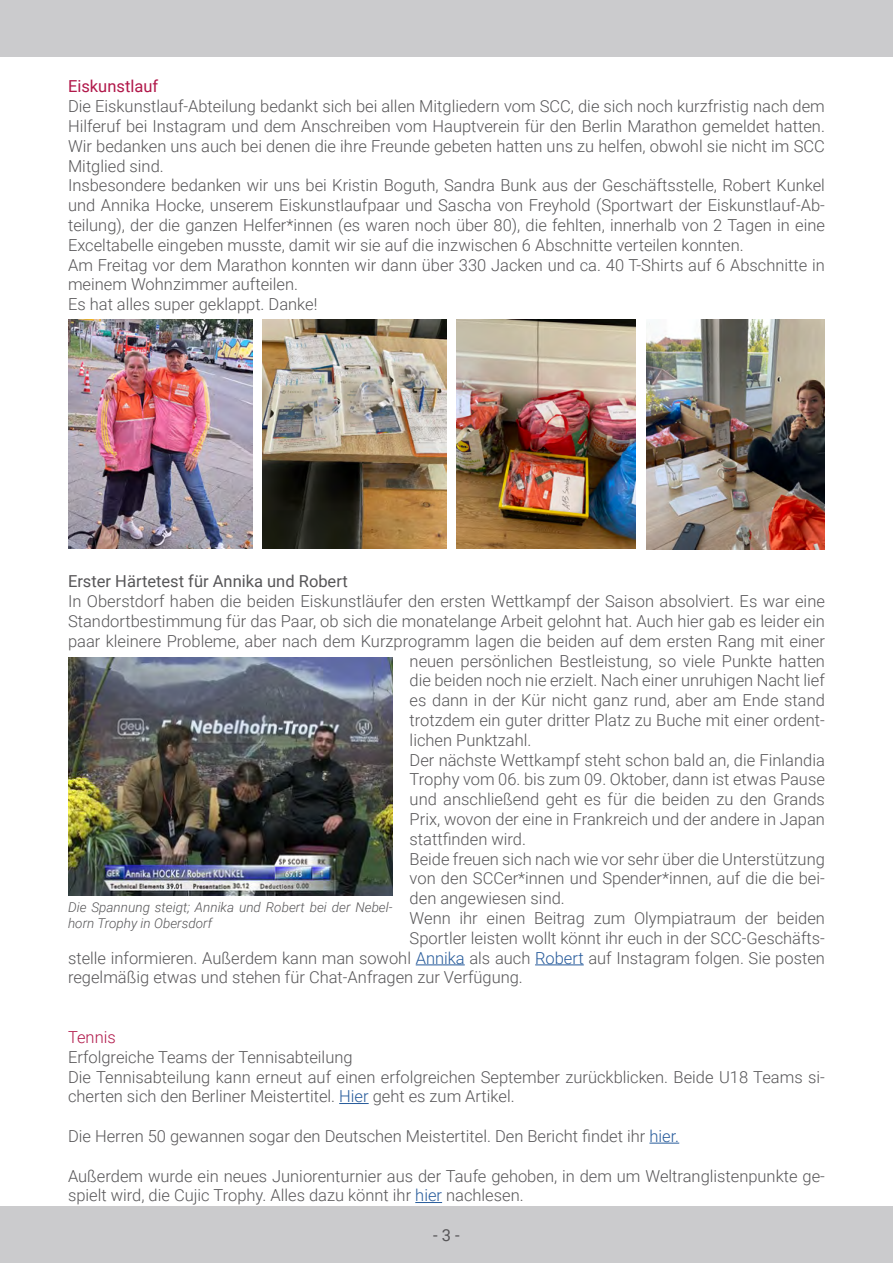
<style>
.page{position:relative;width:893px;height:1263px;background:#fff}
.page>*{position:absolute;margin:0;border:0;box-sizing:border-box;transform-origin:0 0}
.t1{font:300 16.5px/19.8px "Roboto";color:#575658}
.t2{font:16.5px "Roboto";color:#575658}
.t3{font:16.5px "Roboto";color:#b1184a}
.t4{font:300 16.5px "Roboto";color:#b1184a}
.t5{font:italic 300 13.5px/16.2px "Roboto";color:#575658}
.s1{color:#275b9b}
</style>
<div class="page">
<div style="left:0;top:1206px;width:893px;height:57px;background:#cbcbcd"></div>
<div style="left:0;top:0;width:893px;height:57px;background:#cbcbcd"></div>
<hr style="left:416px;top:964px;width:49px;height:1px;background:#275b9b">
<hr style="left:535px;top:964px;width:49px;height:1px;background:#275b9b">
<hr style="left:339px;top:1103px;width:30px;height:1px;background:#275b9b">
<hr style="left:649px;top:1143px;width:30px;height:1px;background:#275b9b">
<svg style="left:415px;top:1202px;width:27px;height:1px"></svg>
<img style="left:68px;top:657px;width:325px;height:238px">
<img style="left:68px;top:320px;width:184px;height:229px">
<img style="left:456px;top:320px;width:179px;height:229px">
<img style="left:646px;top:320px;width:179px;height:229px">
<img style="left:262px;top:320px;width:184px;height:229px">
<p class="t3" style="left:68px;top:75px;width:92px">Eiskunstlauf</p>
<p class="t1" style="left:68px;top:96px;width:758px">Die Eiskunstlauf-Abteilung bedankt sich bei allen Mitgliedern vom SCC, die sich noch kurzfristig nach dem Hilferuf bei Instagram und dem Anschreiben vom Hauptverein für den Berlin Marathon gemeldet hatten.<br>Wir bedanken uns auch bei denen die ihre Freunde gebeten hatten uns zu helfen, obwohl sie nicht im SCC Mitglied sind.<br>Insbesondere bedanken wir uns bei Kristin Boguth, Sandra Bunk aus der Geschäftsstelle, Robert Kunkel und Annika Hocke, unserem Eiskunstlaufpaar und Sascha von Freyhold (Sportwart der Eiskunstlauf-Ab&shy;teilung), der die ganzen Helfer*innen (es waren noch über 80), die fehlten, innerhalb von 2 Tagen in eine Exceltabelle eingeben musste, damit wir sie auf die inzwischen 6 Abschnitte verteilen konnten.<br>Am Freitag vor dem Marathon konnten wir dann über 330 Jacken und ca. 40 T-Shirts auf 6 Abschnitte in meinem Wohnzimmer aufteilen.<br>Es hat alles super geklappt. Danke!</p>
<p class="t2" style="left:68px;top:570px;width:281px">Erster Härtetest für Annika und Robert</p>
<p class="t1" style="left:68px;top:591px;width:758px">In Oberstdorf haben die beiden Eiskunstläufer den ersten Wettkampf der Saison absolviert. Es war eine</p>
<p class="t1" style="left:68px;top:611px;width:758px">Standortbestimmung für das Paar, ob sich die monatelange Arbeit gelohnt hat. Auch hier gab es leider ein</p>
<p class="t1" style="left:68px;top:630px;width:758px">paar kleinere Probleme, aber nach dem Kurzprogramm lagen die beiden auf dem ersten Rang mit einer</p>
<p class="t1" style="left:410px;top:650px;width:417px">neuen persönlichen Bestleistung, so viele Punkte hatten</p>
<p class="t1" style="left:410px;top:670px;width:417px">die beiden noch nie erzielt. Nach einer unruhigen Nacht lief</p>
<p class="t1" style="left:410px;top:690px;width:417px">es dann in der Kür nicht ganz rund, aber am Ende stand</p>
<p class="t1" style="left:410px;top:710px;width:417px">trotzdem ein guter dritter Platz zu Buche mit einer ordent-</p>
<p class="t1" style="left:410px;top:729px;width:123px">lichen Punktzahl.</p>
<p class="t1" style="left:410px;top:749px;width:417px">Der nächste Wettkampf steht schon bald an, die Finlandia</p>
<p class="t1" style="left:410px;top:769px;width:417px">Trophy vom 06. bis zum 09. Oktober, dann ist etwas Pause</p>
<p class="t1" style="left:410px;top:789px;width:417px">und anschließend geht es für die beiden zu den Grands</p>
<p class="t1" style="left:410px;top:809px;width:417px">Prix, wovon der eine in Frankreich und der andere in Japan</p>
<p class="t1" style="left:410px;top:828px;width:118px">stattfinden wird.</p>
<p class="t1" style="left:410px;top:848px;width:417px">Beide freuen sich nach wie vor sehr über die Unterstützung</p>
<p class="t1" style="left:410px;top:868px;width:417px">von den SCCer*innen und Spender*innen, auf die die bei-</p>
<p class="t1" style="left:410px;top:888px;width:157px">den angewiesen sind.</p>
<p class="t1" style="left:410px;top:908px;width:417px">Wenn ihr einen Beitrag zum Olympiatraum der beiden</p>
<p class="t1" style="left:410px;top:927px;width:417px">Sportler leisten wollt könnt ihr euch in der SCC-Geschäfts-</p>
<p class="t1" style="left:68px;top:947px;width:758px">stelle informieren. Außerdem kann man sowohl <span class="s1">Annika</span> als auch <span class="s1">Robert</span> auf Instagram folgen. Sie posten</p>
<p class="t1" style="left:68px;top:967px;width:456px">regelmäßig etwas und stehen für Chat-Anfragen zur Verfügung.</p>
<p class="t5" style="left:68px;top:898px;width:326px">Die Spannung steigt; Annika und Robert bei der Nebel&shy;horn Trophy in Obersdorf</p>
<p class="t4" style="left:68px;top:1025px;width:49px">Tennis</p>
<p class="t1" style="left:68px;top:1046px;width:758px">Erfolgreiche Teams der Tennisabteilung<br>Die Tennisabteilung kann erneut auf einen erfolgreichen September zurückblicken. Beide U18 Teams si&shy;cherten sich den Berliner Meistertitel. <span class="s1">Hier</span> geht es zum Artikel.</p>
<p class="t1" style="left:68px;top:1125px;width:613px">Die Herren 50 gewannen sogar den Deutschen Meistertitel. Den Bericht findet ihr <span class="s1">hier.</span></p>
<p class="t1" style="left:68px;top:1165px;width:758px">Außerdem wurde ein neues Juniorenturnier aus der Taufe gehoben, in dem um Weltranglistenpunkte ge&shy;spielt wird, die Cujic Trophy. Alles dazu könnt ihr <span class="s1">hier</span> nachlesen.</p>
<p class="t2" style="left:433px;top:1223px;width:28px">- 3 -</p>
</div>
